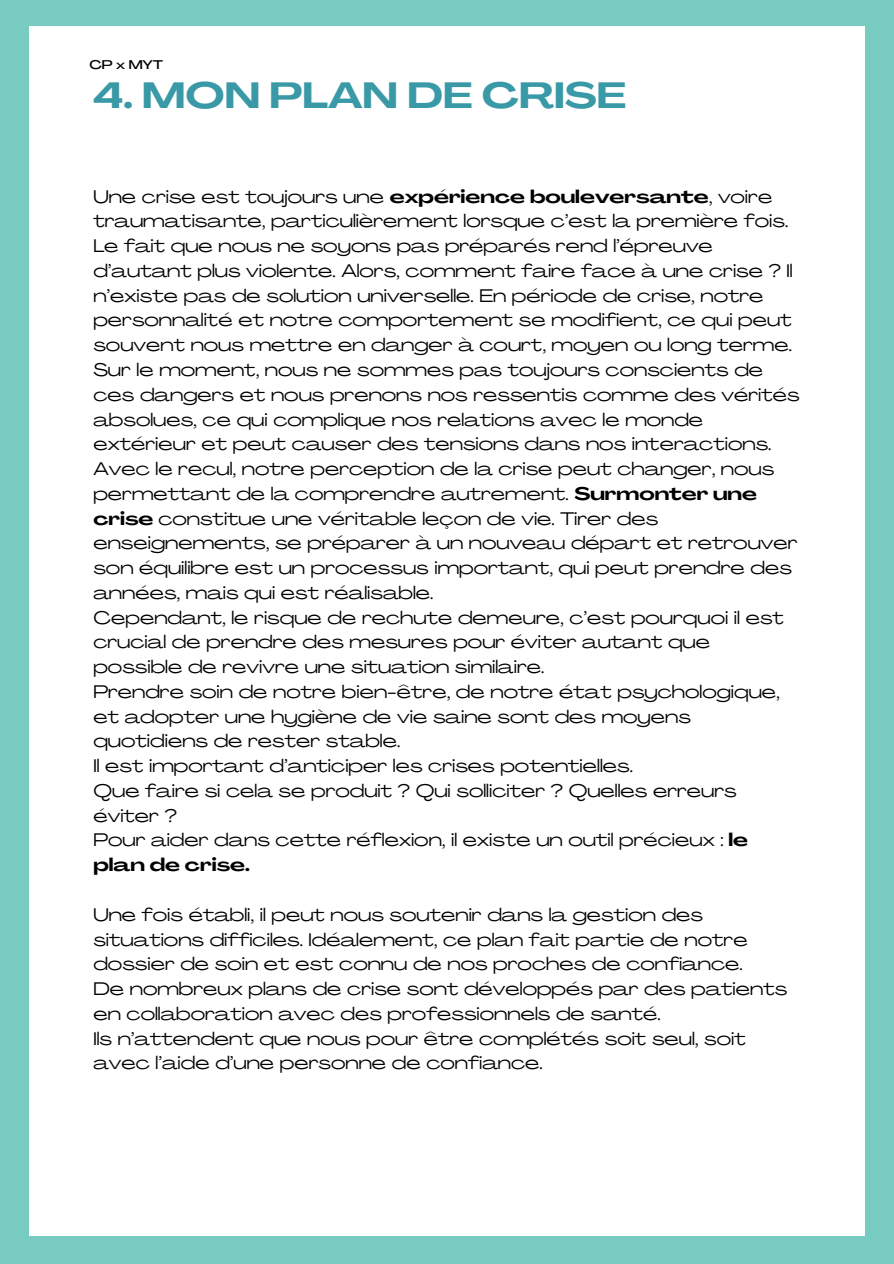
<style>
.page{position:relative;width:894px;height:1264px;background:#fff}
.page>*{position:absolute;margin:0;border:0;box-sizing:border-box;transform-origin:0 0}
.t1{font:700 36px "Agrandir Grand";color:#3999a6}
.t2{font:18px/24.8px "Agrandir Grand";color:#000}
.t3{font:500 12.45px "Agrandir Grand";color:#000}
.s1{font-weight:700}
</style>
<div class="page">
<div style="left:0;top:0;width:893px;height:1263px;background:#78cbc1"></div>
<div style="left:29px;top:26px;width:835px;height:1210px;background:#fff"></div>
<h2 class="t3" style="left:89px;top:60px;width:75px">CP x MYT</h2>
<p class="t1" style="left:93px;top:81px;width:534px">4. MON PLAN DE CRISE</p>
<p class="t2" style="left:93px;top:186px;width:707px">Une crise est toujours une <span class="s1">expérience bouleversante</span>, voire traumatisante, particulièrement lorsque c’est la première fois.<br>Le fait que nous ne soyons pas préparés rend l’épreuve d’autant plus violente. Alors, comment faire face à une crise ? Il n’existe pas de solution universelle. En période de crise, notre personnalité et notre comportement se modifient, ce qui peut souvent nous mettre en danger à court, moyen ou long terme.<br>Sur le moment, nous ne sommes pas toujours conscients de ces dangers et nous prenons nos ressentis comme des vérités absolues, ce qui complique nos relations avec le monde extérieur et peut causer des tensions dans nos interactions.<br>Avec le recul, notre perception de la crise peut changer, nous permettant de la comprendre autrement. <span class="s1">Surmonter une crise</span> constitue une véritable leçon de vie. Tirer des enseignements, se préparer à un nouveau départ et retrouver son équilibre est un processus important, qui peut prendre des années, mais qui est réalisable.<br>Cependant, le risque de rechute demeure, c’est pourquoi il est crucial de prendre des mesures pour éviter autant que possible de revivre une situation similaire.<br>Prendre soin de notre bien-être, de notre état psychologique, et adopter une hygiène de vie saine sont des moyens quotidiens de rester stable.<br>Il est important d’anticiper les crises potentielles.<br>Que faire si cela se produit ? Qui solliciter ? Quelles erreurs éviter ?<br>Pour aider dans cette réflexion, il existe un outil précieux : <span class="s1">le plan de crise.</span></p>
<h2 class="t2" style="left:93px;top:903px;width:695px">Une fois établi, il peut nous soutenir dans la gestion des situations difficiles. Idéalement, ce plan fait partie de notre dossier de soin et est connu de nos proches de confiance.<br>De nombreux plans de crise sont développés par des patients en collaboration avec des professionnels de santé.<br>Ils n’attendent que nous pour être complétés soit seul, soit avec l’aide d’une personne de confiance.</h2>
</div>
